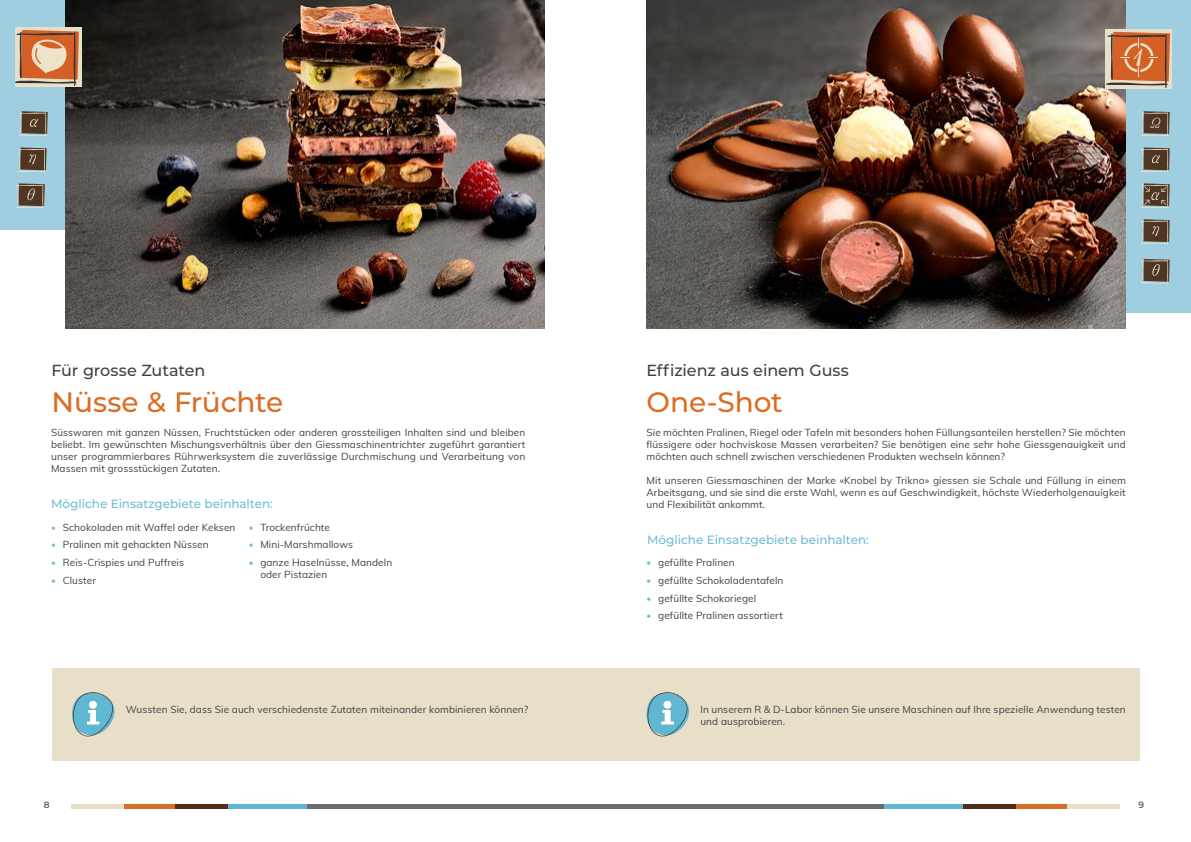
<style>
.page{position:relative;width:1191px;height:842px;background:#fff}
.page>*{position:absolute;margin:0;border:0;box-sizing:border-box;transform-origin:0 0}
.t1{font:500 28px "Montserrat";letter-spacing:-.005em;color:#da6d25}
.t2{font:27.3px "Adage Script JF";color:#eee3ca;scale:.9 1}
.t3{font:500 16px "Montserrat";letter-spacing:-.005em;color:#414042}
.t4{font:500 12px "Montserrat";letter-spacing:-.005em;color:#70bcd5}
.t5{font:10px/12px "Muli";letter-spacing:.01em;color:#414042;text-align:justify}
.t6{font:500 9px "Montserrat";color:#414042}
.s1{font-family:"Montserrat";font-weight:900;color:#70bcd5}
</style>
<div class="page">
<div style="left:0;top:0;width:123px;height:230px;background:#9fcee0"></div>
<img style="left:65px;top:0;width:479px;height:328px">
<div style="left:1068px;top:0;width:123px;height:312px;background:#9fcee0"></div>
<img style="left:646px;top:0;width:479px;height:328px">
<hr style="left:307px;top:804px;width:288px;height:4px;background:#6a6b6f">
<hr style="left:124px;top:804px;width:52px;height:4px;background:#da6d25">
<hr style="left:202px;top:804px;width:105px;height:4px;background:#5fb7d2">
<hr style="left:71px;top:804px;width:53px;height:4px;background:#e8dfc9">
<hr style="left:176px;top:804px;width:52px;height:4px;background:#522e1a">
<hr style="left:595px;top:804px;width:289px;height:4px;background:#6a6b6f">
<hr style="left:1015px;top:804px;width:52px;height:4px;background:#da6d25">
<hr style="left:884px;top:804px;width:105px;height:4px;background:#5fb7d2">
<hr style="left:1067px;top:804px;width:52px;height:4px;background:#e8dfc9">
<hr style="left:963px;top:804px;width:52px;height:4px;background:#522e1a">
<div style="left:52px;top:668px;width:543px;height:92px;background:#e8dfc9"></div>
<div style="left:596px;top:668px;width:544px;height:92px;background:#e8dfc9"></div>
<svg style="left:646px;top:692px;width:43px;height:44px"></svg>
<svg style="left:72px;top:692px;width:43px;height:44px"></svg>
<div style="left:1105px;top:29px;width:67px;height:60px;background:#e8dfc9"></div>
<div style="left:15px;top:27px;width:66px;height:60px;background:#e8dfc9"></div>
<svg style="left:15px;top:30px;width:64px;height:56px"></svg>
<svg style="left:1106px;top:32px;width:64px;height:56px"></svg>
<div style="left:1129px;top:48px;width:19px;height:19px;background:#d46026;border-radius:50%"></div>
<svg style="left:19px;top:111px;width:29px;height:26px"></svg>
<svg style="left:17px;top:148px;width:30px;height:25px"></svg>
<svg style="left:1140px;top:111px;width:29px;height:26px"></svg>
<svg style="left:1140px;top:183px;width:29px;height:26px"></svg>
<svg style="left:1140px;top:148px;width:29px;height:25px"></svg>
<svg style="left:1140px;top:219px;width:29px;height:26px"></svg>
<svg style="left:1140px;top:259px;width:29px;height:26px"></svg>
<svg style="left:16px;top:183px;width:29px;height:26px"></svg>
<h3 class="t3" style="left:52px;top:359px;width:155px">Für grosse Zutaten</h3>
<h3 class="t3" style="left:646px;top:359px;width:204px">Effizienz aus einem Guss</h3>
<h2 class="t2" style="left:1133px;top:38px;width:13px">1</h2>
<h1 class="t1" style="left:52px;top:383px;width:233px">Nüsse &amp; Früchte</h1>
<h1 class="t1" style="left:646px;top:383px;width:138px">One-Shot</h1>
<p class="t5" style="left:51px;top:426px;width:476px">Süsswaren mit ganzen Nüssen, Fruchtstücken oder anderen grossteiligen Inhalten sind und bleiben beliebt. Im gewünschten Mischungsverhältnis über den Giessmaschinentrichter zugeführt garantiert unser programmierbares Rührwerksystem die zuverlässige Durchmischung und Verarbeitung von Massen mit grossstückigen Zutaten.</p>
<p class="t5" style="left:646px;top:426px;width:481px">Sie möchten Pralinen, Riegel oder Tafeln mit besonders hohen Füllungsanteilen herstellen? Sie möchten flüssigere oder hochviskose Massen verarbeiten? Sie benötigen eine sehr hohe Giessgenauigkeit und möchten auch schnell zwischen verschiedenen Produkten wechseln können?</p>
<p class="t5" style="left:646px;top:474px;width:481px">Mit unseren Giessmaschinen der Marke «Knobel by Trikno» giessen sie Schale und Füllung in einem Arbeitsgang, und sie sind die erste Wahl, wenn es auf Geschwindigkeit, höchste Wiederholgenauigkeit und Flexibilität ankommt.</p>
<p class="t5" style="left:52px;top:521px;width:185px"><span class="s1">•</span> Schokoladen mit Waffel oder Keksen</p>
<p class="t5" style="left:52px;top:538px;width:159px"><span class="s1">•</span> Pralinen mit gehackten Nüssen</p>
<p class="t5" style="left:52px;top:556px;width:134px"><span class="s1">•</span> Reis-Crispies und Puffreis</p>
<p class="t5" style="left:52px;top:574px;width:46px"><span class="s1">•</span> Cluster</p>
<p class="t4" style="left:51px;top:496px;width:223px">Mögliche Einsatzgebiete beinhalten:</p>
<p class="t5" style="left:249px;top:521px;width:82px"><span class="s1">•</span> Trockenfrüchte</p>
<p class="t5" style="left:249px;top:538px;width:105px"><span class="s1">•</span> Mini-Marshmallows</p>
<p class="t5" style="left:260px;top:556px;width:133px;text-indent:-11px"><span class="s1">•</span> ganze Haselnüsse, Mandeln oder Pistazien</p>
<p class="t5" style="left:647px;top:556px;width:89px"><span class="s1">•</span> gefüllte Pralinen</p>
<p class="t5" style="left:647px;top:574px;width:138px"><span class="s1">•</span> gefüllte Schokoladentafeln</p>
<p class="t5" style="left:647px;top:592px;width:111px"><span class="s1">•</span> gefüllte Schokoriegel</p>
<p class="t5" style="left:647px;top:609px;width:137px"><span class="s1">•</span> gefüllte Pralinen assortiert</p>
<p class="t4" style="left:647px;top:532px;width:223px">Mögliche Einsatzgebiete beinhalten:</p>
<p class="t5" style="left:126px;top:703px;width:404px">Wussten Sie, dass Sie auch verschiedenste Zutaten miteinander kombinieren können?</p>
<p class="t5" style="left:700px;top:703px;width:427px">In unserem R &amp; D-Labor können Sie unsere Maschinen auf Ihre spezielle Anwendung testen und ausprobieren.</p>
<p class="t6" style="left:44px;top:799px;width:7px">8</p>
<p class="t6" style="left:1138px;top:799px;width:7px">9</p>
</div>
